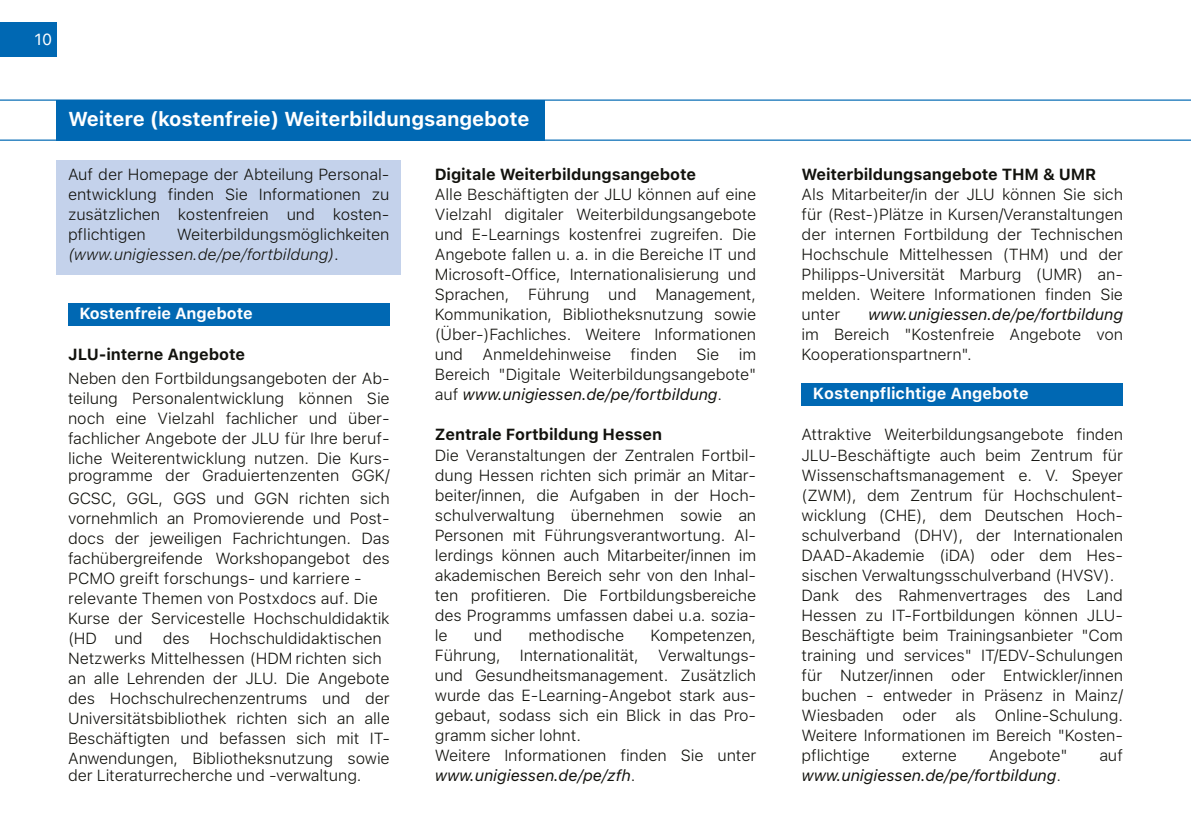
<style>
.page{position:relative;width:1191px;height:840px;background:#fff}
.page>*{position:absolute;margin:0;border:0;box-sizing:border-box;transform-origin:0 0}
.t1{font:700 20px "SF Pro Text";letter-spacing:-.005em;color:#fff}
.t2{font:300 16px/20px "SF Pro Text";letter-spacing:-.01em;color:#12120d;text-align:justify}
.t3{font:700 16px "SF Pro Text";letter-spacing:-.005em;color:#12120d}
.t4{font:italic 16px "SF Pro Text";letter-spacing:-.01em;color:#12120d}
.t5{font:italic 300 16px/20px "SF Pro Text";letter-spacing:-.005em;color:#12120d}
.t6{font:700 16px "SF Pro Text";color:#fff}
.t7{font:16px "SF Pro Text";color:#fff}
.s1{font-style:normal}
.s2{font-weight:400;font-style:italic}
.s3{font-weight:300;font-style:normal}
</style>
<div class="page">
<div style="left:0;top:23px;width:57px;height:34px;background:#0068b3"></div>
<svg style="left:0;top:99px;width:1191px;height:42px"></svg>
<div style="left:57px;top:100px;width:488px;height:40px;background:#0068b3"></div>
<div style="left:68px;top:303px;width:321px;height:22px;background:#0068b3"></div>
<div style="left:801px;top:383px;width:322px;height:22px;background:#0068b3"></div>
<div style="left:57px;top:160px;width:344px;height:114px;background:#c4d2eb"></div>
<p class="t7" style="left:35px;top:30px;width:19px">10</p>
<p class="t1" style="left:68px;top:107px;width:463px">Weitere (kostenfreie) Weiterbildungsangebote</p>
<p class="t2" style="left:68px;top:164px;width:323px">Auf der Homepage der Abteilung Personal‑ entwicklung finden Sie Informationen zu zusätzlichen kostenfreien und kosten‑ pflichtigen</p>
<p class="t5" style="left:68px;top:224px;width:323px;text-indent:109px"><span class="s1">Weiterbildungsmöglichkeiten </span>(www.unigiessen.de/pe/fortbildung)<span class="s1">.</span></p>
<p class="t6" style="left:79px;top:303px;width:175px">Kostenfreie Angebote</p>
<p class="t3" style="left:68px;top:345px;width:178px">JLU‑interne Angebote</p>
<p class="t2" style="left:68px;top:368px;width:323px">Neben den Fortbildungsangeboten der Ab‑ teilung Personalentwicklung können Sie noch eine Vielzahl fachlicher und über‑ fachlicher Angebote der JLU für Ihre beruf‑ liche Weiterentwicklung nutzen. Die Kurs‑</p>
<p class="t2" style="left:68px;top:463px;width:323px;line-height:23.4px">programme der Graduiertenzenten GGK/<br>GCSC, GGL, GGS und GGN richten sich</p>
<p class="t2" style="left:68px;top:508px;width:323px;text-align:left">vornehmlich an Promovierende und Post‑ docs der jeweiligen Fachrichtungen. Das fachübergreifende Workshopangebot des PCMO greift forschungs‑ und karriere ‑ relevante Themen von Postxdocs auf. Die Kurse der Servicestelle Hochschuldidaktik (HD und des Hochschuldidaktischen Netzwerks Mittelhessen (HDM richten sich an alle Lehrenden der JLU. Die Angebote des Hochschulrechenzentrums und der Universitäts bibliothek richten sich an alle Beschäftigten und befassen sich mit IT‑ Anwendungen, Bibliotheksnutzung sowie</p>
<p class="t2" style="left:68px;top:764px;width:295px">der Literaturrecherche und ‑verwaltung.</p>
<p class="t3" style="left:435px;top:165px;width:263px">Digitale Weiterbildungsangebote</p>
<p class="t2" style="left:435px;top:184px;width:323px">Alle Beschäftigten der JLU können auf eine Vielzahl digitaler Weiterbildungsangebote und E‑Learnings kostenfrei zugreifen. Die Angebote fallen u. a. in die Bereiche IT und Microsoft‑Office, Internationalisierung und Sprachen, Führung und Management, Kommunikation, Bibliotheksnutzung sowie (Über‑)Fachliches. Weitere Informationen und Anmeldehinweise finden Sie im Bereich "Digitale Weiterbildungsangebote" auf <span class="s2">www.unigiessen.de/pe/fortbildung</span>.</p>
<p class="t3" style="left:435px;top:425px;width:229px">Zentrale Fortbildung Hessen</p>
<p class="t2" style="left:435px;top:444px;width:323px">Die Veranstaltungen der Zentralen Fortbil‑ dung Hessen richten sich primär an Mitar‑ beiter/innen, die Aufgaben in der Hoch ‑ schulverwaltung übernehmen sowie an Personen mit Führungsverantwortung. Al‑ lerdings können auch Mitarbeiter/innen im akademischen Bereich sehr von den Inhal‑ ten profitieren. Die Fortbildungsbereiche des Programms umfassen dabei u.a. sozia‑ le</p>
<p class="t2" style="left:474px;top:624px;width:30px">und</p>
<p class="t2" style="left:528px;top:624px;width:97px">methodische</p>
<p class="t2" style="left:435px;top:624px;width:323px;text-align:left;text-indent:216px">Kompetenzen, Führung, Internationalität, Verwaltungs‑ und Gesundheitsmanagement. Zusätzlich wurde das E‑Learning‑Angebot stark aus‑ gebaut, sodass sich ein Blick in das Pro‑ gramm sicher lohnt.<br>Weitere Informationen finden Sie unter <span class="s2">www.unigiessen.de/pe/zfh</span>.</p>
<p class="t3" style="left:801px;top:165px;width:296px">Weiterbildungsangebote THM &amp; UMR</p>
<p class="t2" style="left:801px;top:184px;width:323px">Als Mitarbeiter/in der JLU können Sie sich für (Rest‑)Plätze in Kursen/Veranstaltungen der internen Fortbildung der Technischen Hochschule Mittelhessen (THM) und der Philipps‑Universität Marburg (UMR) an‑ melden. Weitere Informationen finden Sie unter</p>
<p class="t4" style="left:868px;top:305px;width:256px">www.unigiessen.de/pe/fortbildung</p>
<p class="t2" style="left:801px;top:324px;width:323px">im Bereich "Kostenfreie Angebote von<br>Kooperationspartnern".</p>
<p class="t6" style="left:813px;top:383px;width:217px">Kostenpflichtige Angebote</p>
<p class="t2" style="left:801px;top:424px;width:323px;text-align:left">Attraktive Weiterbildungsangebote finden JLU‑Beschäftigte auch beim Zentrum für Wissenschaftsmanagement e. V. Speyer (ZWM), dem Zentrum für Hochschulent‑ wicklung (CHE), dem Deutschen Hoch‑ schulverband (DHV), der Internationalen DAAD‑Akademie (iDA) oder dem Hes‑ sischen Verwaltungsschulverband (HVSV).<br>Dank des Rahmenvertrages des Land Hessen zu IT‑Fortbildungen können JLU‑ Beschäftigte beim Trainingsanbieter "Com training und services" IT/EDV‑Schulungen für Nutzer/innen oder Entwickler/innen buchen ‑ entweder in Präsenz in Mainz/ Wiesbaden oder als Online‑Schulung.<br>Weitere Informationen im Bereich "Kosten‑ pflichtige</p>
<p class="t2" style="left:901px;top:744px;width:57px">externe</p>
<p class="t2" style="left:988px;top:744px;width:80px">Angebote"</p>
<p class="t2" style="left:1099px;top:744px;width:25px">auf</p>
<p class="t4" style="left:801px;top:765px;width:261px">www.unigiessen.de/pe/fortbildung<span class="s3">.</span></p>
</div>
